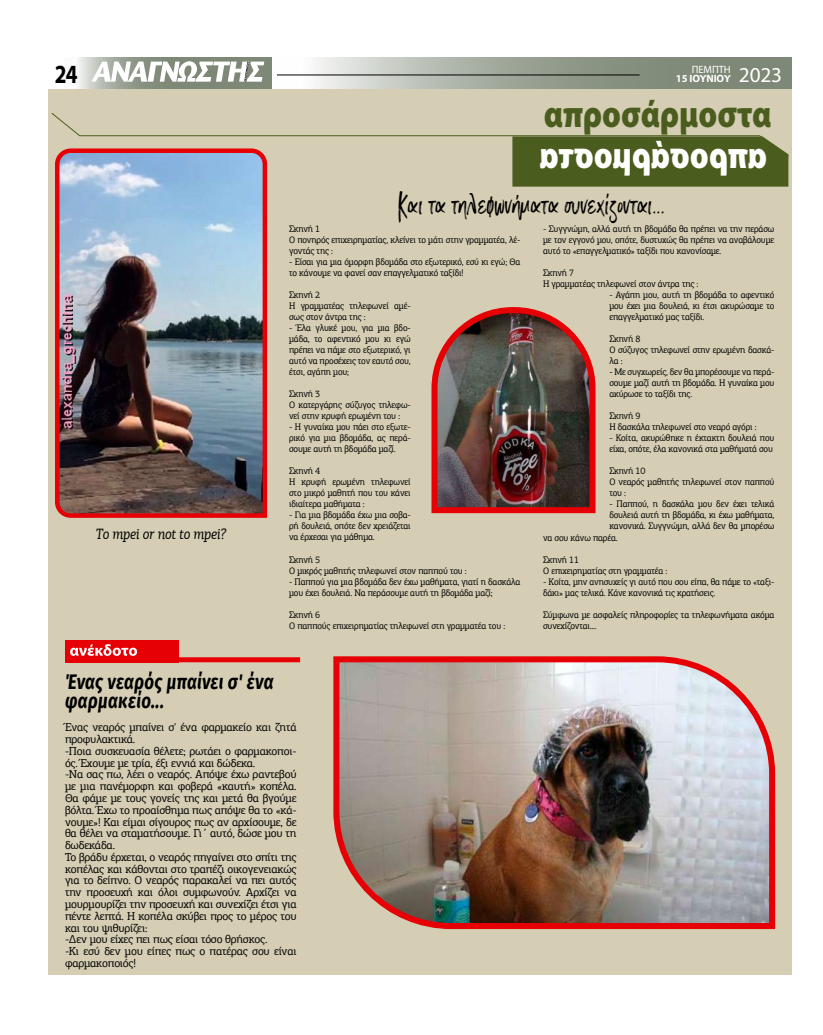
<style>
.page{position:relative;width:823px;height:1035px;background:#fff}
.page>*{position:absolute;margin:0;border:0;box-sizing:border-box;transform-origin:0 0}
.t1{font:900 38.4px "Myriad Pro";color:#4b5d1e;scale:.83 1}
.t2{font:27px "Black Diamond";color:#000;scale:.88 1}
.t3{font:700 26.3px "Myriad Pro";color:#000;scale:.81 1}
.t4{font:italic 700 21px/18.7px "Fira Sans";letter-spacing:.015em;color:#000;scale:.8 1}
.t5{font:italic 15px "PF Agora Slab Pro";letter-spacing:-.02em;color:#000;scale:.89 1}
.t6{font:11.5px/11.8px "PF Agora Slab Pro";letter-spacing:-.02em;color:#000}
.t7{font:700 10.6px/9.4px "Myriad Pro";letter-spacing:-.01em;color:#fff}
.t8{font:9.5px/11px "PF Agora Slab Pro";letter-spacing:-.02em;color:#000;scale:.95 1}
.s1{font-weight:400}
.s2{font-weight:400;font-size:21.3px}
</style>
<div class="page">
<svg style="left:78px;top:58px;width:193px;height:31px;background:#97a092"></svg>
<svg style="left:277px;top:58px;width:514px;height:31px;background:#a3aa9e"></svg>
<svg style="left:91px;top:61px;width:173px;height:21px"></svg>
<hr style="left:277px;top:75px;width:362px;height:1px;background:#000">
<div style="left:48px;top:89px;width:743px;height:885px;background:#d5ceb4"></div>
<div style="left:65px;top:640px;width:113px;height:22px;background:#e60005"></div>
<svg style="left:70px;top:644px;width:67px;height:12px"></svg>
<div style="left:178px;top:657px;width:122px;height:5px;background:#e60005"></div>
<img style="left:55px;top:187px;width:213px;height:331px">
<img style="left:333px;top:656px;width:443px;height:274px">
<img style="left:431px;top:307px;width:165px;height:207px">
<svg style="left:51px;top:113px;width:737px;height:74px"></svg>
<h3 class="t3" style="left:55px;top:57px;width:29px">24</h3>
<p class="t7" style="left:675px;top:64px;width:108px;text-indent:16px"><span class="s1">ΠΕΜΠΤΗ<br></span>15 ΙΟΥΝΙΟΥ <span class="s2">2023</span></p>
<h1 class="t1" style="left:543px;top:89px;width:275px">απροσάρμοστα</h1>
<h3 class="t5" style="left:96px;top:525px;width:148px">To mpei or not to mpei?</h3>
<h2 class="t2" style="left:398px;top:187px;width:304px">Και τα τηλεφωνήματα συνεχίζονται...</h2>
<p class="t8" style="left:289px;top:223px;width:245px">Σκηνή 1<br>Ο πονηρός επιχειρηματίας, κλείνει το μάτι στην γραμματέα, λέ&shy;γοντάς της :</p>
<p class="t8" style="left:289px;top:256px;width:245px">- Είσαι για μια όμορφη βδομάδα στο εξωτερικό, εσύ κι εγώ; Θα το κάνουμε να φανεί σαν επαγγελματικό ταξίδι!</p>
<p class="t8" style="left:289px;top:289px;width:129px">Σκηνή 2<br>Η γραμματέας τηλεφωνεί αμέ&shy;σως στον άντρα της :</p>
<p class="t8" style="left:289px;top:322px;width:129px;text-align:justify">- Έλα γλυκέ μου, για μια βδο&shy;μάδα, το αφεντικό μου κι εγώ πρέπει να πάμε στο εξωτερικό, γι αυτό να προσέχεις τον εαυτό σου, έτσι, αγάπη μου;</p>
<p class="t8" style="left:289px;top:388px;width:129px">Σκηνή 3<br>Ο κατεργάρης σύζυγος τηλεφω&shy;νεί στην κρυφή ερωμένη του :</p>
<p class="t8" style="left:289px;top:421px;width:129px;text-align:justify">- Η γυναίκα μου πάει στο εξωτε&shy;ρικό για μια βδομάδα, ας περά&shy;σουμε αυτή τη βδομάδα μαζί.</p>
<p class="t8" style="left:289px;top:465px;width:129px">Σκηνή 4<br>Η κρυφή ερωμένη τηλεφωνεί στο μικρό μαθητή που του κάνει ιδιαίτερα μαθήματα :</p>
<p class="t8" style="left:289px;top:510px;width:129px;text-align:justify">- Για μια βδομάδα έχω μια σοβα&shy;ρή δουλειά, οπότε δεν χρειάζεται να έρχεσαι για μάθημα.</p>
<p class="t8" style="left:289px;top:554px;width:188px">Σκηνή 5<br>Ο μικρός μαθητής τηλεφωνεί στον παππού του :</p>
<p class="t8" style="left:289px;top:576px;width:245px">- Παππού για μια βδομάδα δεν έχω μαθήματα, γιατί η δασκάλα μου έχει δουλειά. Να περάσουμε αυτή τη βδομάδα μαζί;</p>
<p class="t8" style="left:289px;top:609px;width:229px">Σκηνή 6<br>Ο παππούς επιχειρηματίας τηλεφωνεί στη γραμματέα του :</p>
<p class="t8" style="left:542px;top:223px;width:245px;text-align:justify">- Συγγνώμη, αλλά αυτή τη βδομάδα θα πρέπει να την περάσω με τον εγγονό μου, οπότε, δυστυχώς θα πρέπει να αναβάλουμε αυτό το «επαγγελματικό» ταξίδι που κανονίσαμε.</p>
<p class="t8" style="left:542px;top:267px;width:165px">Σκηνή 7<br>Η γραμματέας τηλεφωνεί στον άντρα της :</p>
<p class="t8" style="left:609px;top:289px;width:175px;text-align:justify">- Αγάπη μου, αυτή τη βδομάδα το αφεντικό μου έχει μια δουλειά, κι έτσι ακυρώσαμε το επαγγελματικό μας ταξίδι.</p>
<p class="t8" style="left:609px;top:333px;width:175px">Σκηνή 8<br>Ο σύζυγος τηλεφωνεί στην ερωμένη δασκά&shy;λα :</p>
<p class="t8" style="left:609px;top:366px;width:175px;text-align:justify">- Με συγχωρείς, δεν θα μπορέσουμε να περά&shy;σουμε μαζί αυτή τη βδομάδα. Η γυναίκα μου ακύρωσε το ταξίδι της.</p>
<p class="t8" style="left:609px;top:410px;width:156px">Σκηνή 9<br>Η δασκάλα τηλεφωνεί στο νεαρό αγόρι :</p>
<p class="t8" style="left:609px;top:432px;width:175px">- Κοίτα, ακυρώθηκε η έκτακτη δουλειά που είχα, οπότε, έλα κανονικά στα μαθήματά σου</p>
<p class="t8" style="left:609px;top:465px;width:175px">Σκηνή 10<br>Ο νεαρός μαθητής τηλεφωνεί στον παππού του :</p>
<p class="t8" style="left:609px;top:499px;width:175px">- Παππού, η δασκάλα μου δεν έχει τελικά</p>
<p class="t8" style="left:609px;top:510px;width:175px">δουλειά αυτή τη βδομάδα, κι έχω μαθήματα,</p>
<p class="t8" style="left:609px;top:521px;width:175px">κανονικά. Συγγνώμη, αλλά δεν θα μπορέσω</p>
<p class="t8" style="left:542px;top:532px;width:80px">να σου κάνω παρέα.</p>
<p class="t8" style="left:542px;top:554px;width:132px">Σκηνή 11<br>Ο επιχειρηματίας στη γραμματέα :</p>
<p class="t8" style="left:542px;top:576px;width:245px">- Κοίτα, μην ανησυχείς γι αυτό που σου είπα, θα πάμε το «ταξι&shy;δάκι» μας τελικά. Κάνε κανονικά τις κρατήσεις.</p>
<p class="t8" style="left:542px;top:609px;width:245px">Σύμφωνα με ασφαλείς πληροφορίες τα τηλεφωνήματα ακόμα συνεχίζονται....</p>
<h3 class="t4" style="left:65px;top:671px;width:262px">Ένας νεαρός μπαίνει σ' ένα φαρμακείο...</h3>
<p class="t6" style="left:65px;top:721px;width:233px">Ένας νεαρός μπαίνει σ' ένα φαρμακείο και ζητά προφυλακτικά.<br>-Ποια συσκευασία θέλετε; ρωτάει ο φαρμακοποι&shy;ός. Έχουμε με τρία, έξι εννιά και δώδεκα.<br>-Να σας πω, λέει ο νεαρός. Απόψε έχω ραντεβού με μια πανέμορφη και φοβερά «καυτή» κοπέλα.<br>Θα φάμε με τους γονείς της και μετά θα βγούμε βόλτα. Έχω το προαίσθημα πως απόψε θα το «κά&shy;νουμε»! Και είμαι σίγουρος πως αν αρχίσουμε, δε θα θέλει να σταματήσουμε. Γι΄ αυτό, δώσε μου τη δωδεκάδα.<br>Το βράδυ έρχεται, ο νεαρός πηγαίνει στο σπίτι της κοπέλας και κάθονται στο τραπέζι οικογενειακώς για το δείπνο. Ο νεαρός παρακαλεί να πει αυτός την προσευχή και όλοι συμφωνούν. Αρχίζει να μουρμουρίζει την προσευχή και συνεχίζει έτσι για πέντε λεπτά. Η κοπέλα σκύβει προς το μέρος του και του ψιθυρίζει:<br>-Δεν μου είχες πει πως είσαι τόσο θρήσκος.<br>-Κι εσύ δεν μου είπες πως ο πατέρας σου είναι φαρμακοποιός!</p>
</div>
